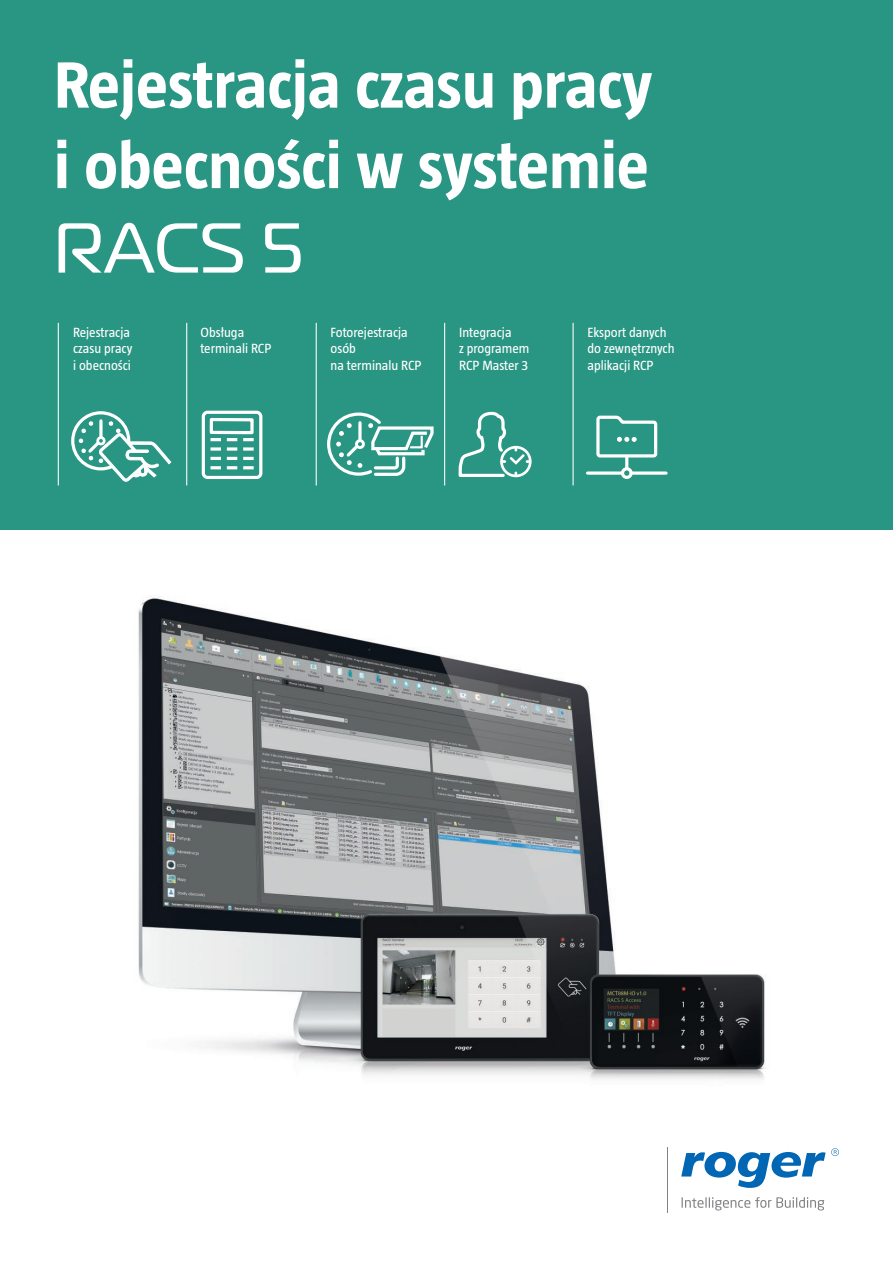
<style>
.page{position:relative;width:893px;height:1263px;background:#fff}
.page>*{position:absolute;margin:0;border:0;box-sizing:border-box;transform-origin:0 0}
.t1{font:70.35px "Magistral";color:#fff}
.t2{font:700 67.05px/80.4px "Taz";color:#fff}
.t3{font:13.65px/16.4px "Taz";color:#fff}
</style>
<div class="page">
<div style="left:0;top:0;width:893px;height:529px;background:#299583"></div>
<svg style="left:681px;top:1148px;width:158px;height:40px"></svg>
<hr style="left:666px;top:1148px;width:1px;height:65px;background:#808285">
<svg style="left:682px;top:1197px;width:142px;height:13px"></svg>
<hr style="left:58px;top:323px;width:1px;height:162px;background:#fff">
<hr style="left:186px;top:323px;width:1px;height:162px;background:#fff">
<hr style="left:316px;top:323px;width:1px;height:162px;background:#fff">
<hr style="left:444px;top:323px;width:1px;height:162px;background:#fff">
<hr style="left:573px;top:323px;width:1px;height:162px;background:#fff">
<svg style="left:71px;top:411px;width:100px;height:71px"></svg>
<div style="left:202px;top:411px;width:60px;height:68px;border:3px solid #fff;border-radius:4px"></div>
<svg style="left:210px;top:438px;width:11px;height:3px"></svg>
<svg style="left:227px;top:438px;width:10px;height:3px"></svg>
<svg style="left:243px;top:438px;width:11px;height:3px"></svg>
<svg style="left:210px;top:447px;width:11px;height:4px"></svg>
<svg style="left:227px;top:447px;width:10px;height:4px"></svg>
<svg style="left:243px;top:447px;width:11px;height:4px"></svg>
<svg style="left:210px;top:457px;width:11px;height:3px"></svg>
<svg style="left:227px;top:457px;width:10px;height:3px"></svg>
<svg style="left:243px;top:457px;width:11px;height:3px"></svg>
<svg style="left:210px;top:466px;width:11px;height:3px"></svg>
<svg style="left:227px;top:466px;width:10px;height:3px"></svg>
<svg style="left:243px;top:466px;width:11px;height:3px"></svg>
<div style="left:210px;top:418px;width:44px;height:16px;border:3px solid #fff"></div>
<div style="left:621px;top:467px;width:12px;height:12px;border:3px solid #fff;border-radius:50%"></div>
<svg style="left:596px;top:415px;width:62px;height:54px"></svg>
<svg style="left:587px;top:471px;width:35px;height:4px"></svg>
<svg style="left:631px;top:471px;width:35px;height:4px"></svg>
<svg style="left:327px;top:412px;width:107px;height:64px"></svg>
<div style="left:500px;top:446px;width:32px;height:31px;border:3px solid #fff;border-radius:50%"></div>
<svg style="left:458px;top:411px;width:72px;height:67px"></svg>
<img style="left:138px;top:597px;width:628px;height:483px">
<h2 class="t2" style="left:54px;top:44px;width:599px">Rejestracja czasu pracy i obecności w systemie</h2>
<h1 class="t1" style="left:54px;top:205px;width:251px">RACS 5</h1>
<p class="t3" style="left:73px;top:324px;width:61px">Rejestracja czasu pracy i obecności</p>
<p class="t3" style="left:200px;top:324px;width:72px">Obsługa terminali RCP</p>
<p class="t3" style="left:459px;top:324px;width:72px">Integracja<br>z programem<br>RCP Master 3</p>
<p class="t3" style="left:331px;top:324px;width:92px">Fotorejestracja osób<br>na terminalu RCP</p>
<p class="t3" style="left:588px;top:324px;width:88px">Eksport danych do zewnętrznych aplikacji RCP</p>
</div>
